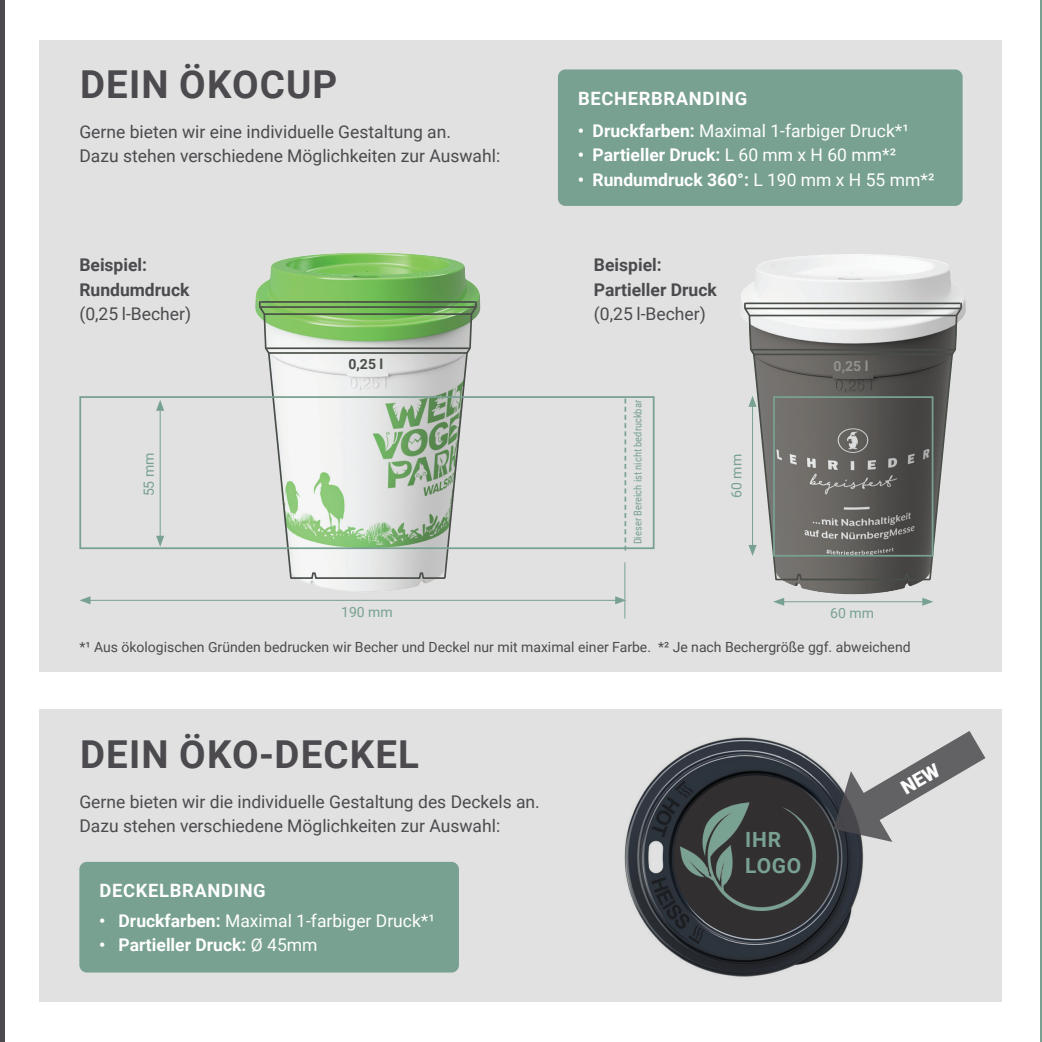
<style>
.page{position:relative;width:1042px;height:1042px;background:#fff}
.page>*{position:absolute;margin:0;border:0;box-sizing:border-box;transform-origin:0 0}
.t1{font:700 38.5px "Roboto";letter-spacing:.03em;color:#4c4a4e}
.t2{font:700 21px/25.4px "Roboto";letter-spacing:.035em;color:#78a191}
.t3{font:700 18.38px "Roboto";letter-spacing:.035em;color:#fff}
.t4{font:17.5px/24.5px "Roboto";color:#4c4a4e}
.t5{font:700 17.5px "Roboto";color:#fff}
.t6{font:17.5px "Roboto";color:#fff}
.t7{font:700 17.5px/24.5px "Roboto";color:#4c4a4e}
.t8{font:14px "Roboto";color:#4c4a4e}
.t9{font:14px "Roboto";color:#78a191}
.t10{font:700 14px "Roboto";color:#484e47}
.t11{font:700 14px "Roboto";color:#92928e}
.t12{font:10.5px "Roboto Condensed";color:#78a191}
.s1{font-weight:700}
.s2{font-weight:400}
</style>
<div class="page">
<hr style="left:0;top:0;width:4px;height:1042px;background:#4c4a4e">
<div style="left:40px;top:40px;width:962px;height:631px;background:#e0e1e0"></div>
<div style="left:40px;top:709px;width:962px;height:293px;background:#e0e1e0"></div>
<div style="left:79px;top:862px;width:380px;height:110px;background:#78a191;border-radius:7px"></div>
<img style="left:624px;top:737px;width:240px;height:240px">
<img style="left:674px;top:775px;width:162px;height:163px;border-radius:81px">
<div style="left:558px;top:69px;width:404px;height:137px;background:#78a191;border-radius:7px"></div>
<img style="left:242px;top:252px;width:250px;height:339px">
<svg style="left:258px;top:300px;width:219px;height:280px"></svg>
<div style="left:79px;top:396px;width:575px;height:153px;border:2px solid #78a191"></div>
<svg style="left:624px;top:398px;width:2px;height:152px"></svg>
<hr style="left:624px;top:562px;width:1px;height:56px;background:#78a191">
<hr style="left:88px;top:600px;width:530px;height:1px;background:#78a191">
<svg style="left:79px;top:596px;width:11px;height:8px"></svg>
<svg style="left:615px;top:596px;width:11px;height:8px"></svg>
<hr style="left:160px;top:408px;width:1px;height:130px;background:#78a191">
<svg style="left:156px;top:400px;width:8px;height:11px"></svg>
<svg style="left:156px;top:536px;width:8px;height:11px"></svg>
<img style="left:741px;top:254px;width:225px;height:341px">
<hr style="left:781px;top:601px;width:144px;height:1px;background:#78a191">
<svg style="left:773px;top:598px;width:11px;height:8px"></svg>
<svg style="left:922px;top:598px;width:11px;height:8px"></svg>
<svg style="left:743px;top:301px;width:219px;height:280px"></svg>
<hr style="left:1040px;top:0;width:2px;height:1042px;background:#78a191">
<svg style="left:832px;top:731px;width:154px;height:112px"></svg>
<h1 class="t1" style="left:80px;top:58px;width:259px">DEIN ÖKOCUP</h1>
<p class="t4" style="left:79px;top:119px;width:422px">Gerne bieten wir eine individuelle Gestaltung an.<br>Dazu stehen verschiedene Möglichkeiten zur Auswahl:</p>
<p class="t7" style="left:79px;top:252px;width:112px">Beispiel:<br>Rundumdruck</p>
<p class="t4" style="left:79px;top:301px;width:113px">(0,25 l-Becher)</p>
<p class="t9" style="left:139px;top:496px;width:45px;rotate:-90deg">55 mm</p>
<p class="t10" style="left:348px;top:354px;width:36px">0,25 l</p>
<p class="t9" style="left:341px;top:603px;width:53px">190 mm</p>
<p class="t3" style="left:578px;top:85px;width:171px">BECHERBRANDING</p>
<p class="t6" style="left:578px;top:118px;width:333px"><span class="s1">• Druckfarben:</span> Maximal 1-farbiger Druck*¹</p>
<p class="t5" style="left:578px;top:143px;width:320px">• Partieller Druck: <span class="s2">L 60 mm x H 60 mm*²</span></p>
<p class="t5" style="left:578px;top:167px;width:358px">• Rundumdruck 360°: <span class="s2">L 190 mm x H 55 mm*²</span></p>
<p class="t7" style="left:594px;top:252px;width:124px">Beispiel:<br>Partieller Druck</p>
<p class="t4" style="left:594px;top:301px;width:113px">(0,25 l-Becher)</p>
<p class="t12" style="left:630px;top:544px;width:146px;rotate:-90deg">Dieser Bereich ist nicht bedruckbar</p>
<p class="t9" style="left:727px;top:498px;width:45px;rotate:-90deg">60 mm</p>
<p class="t11" style="left:833px;top:356px;width:36px">0,25 l</p>
<p class="t9" style="left:830px;top:603px;width:45px">60 mm</p>
<p class="t8" style="left:79px;top:637px;width:833px">*¹ Aus ökologischen Gründen bedrucken wir Becher und Deckel nur mit maximal einer Farbe. *² Je nach Bechergröße ggf. abweichend</p>
<h1 class="t1" style="left:80px;top:727px;width:341px">DEIN ÖKO-DECKEL</h1>
<p class="t4" style="left:79px;top:788px;width:462px">Gerne bieten wir die individuelle Gestaltung des Deckels an.<br>Dazu stehen verschiedene Möglichkeiten zur Auswahl:</p>
<p class="t3" style="left:100px;top:878px;width:168px">DECKELBRANDING</p>
<p class="t6" style="left:99px;top:908px;width:337px"><span class="s1">• Druckfarben:</span> Maximal 1-farbiger Druck*¹</p>
<p class="t5" style="left:99px;top:933px;width:220px">• Partieller Druck: <span class="s2">Ø 45mm</span></p>
<p class="t2" style="left:745px;top:826px;width:58px">IHR<br>LOGO</p>
</div>
